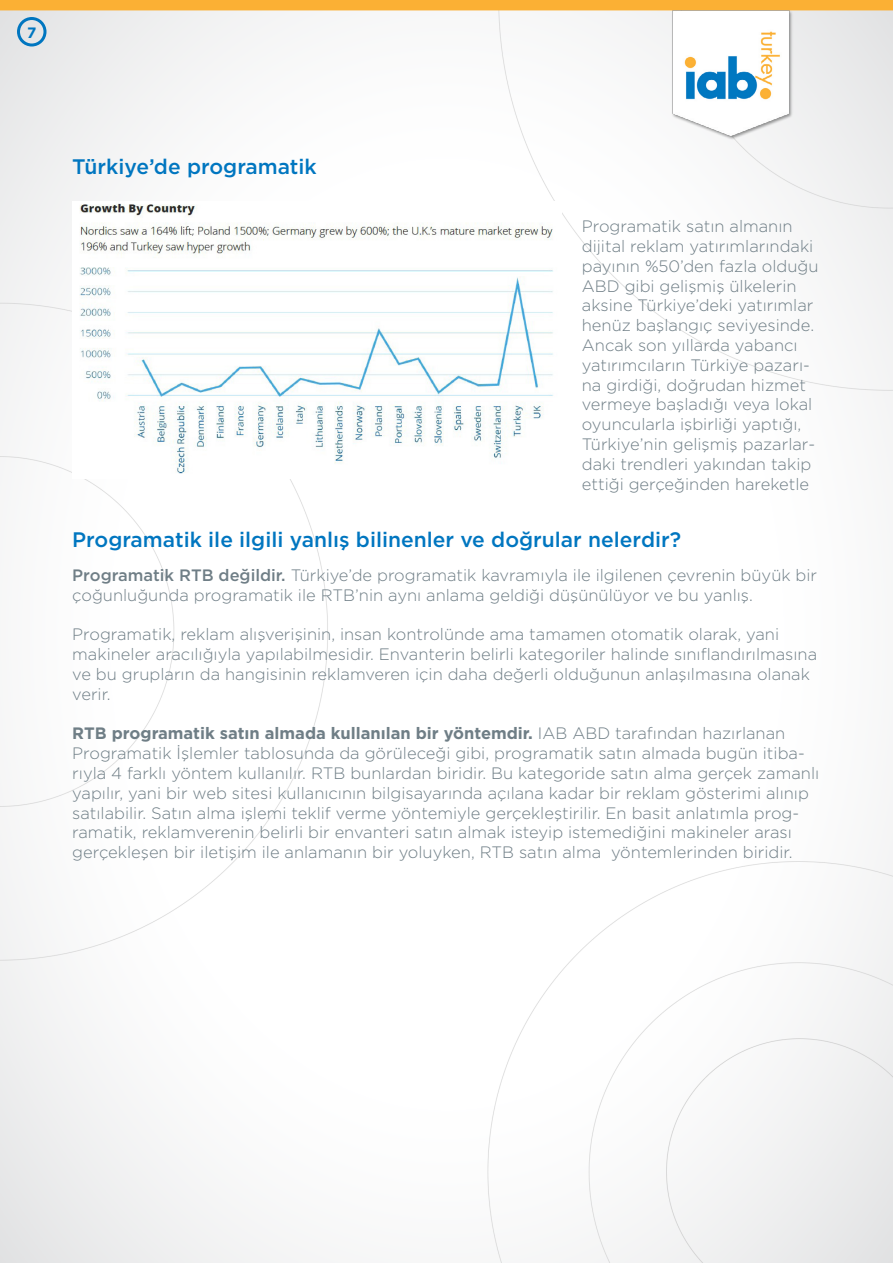
<style>
.page{position:relative;width:893px;height:1263px;background:#fff}
.page>*{position:absolute;margin:0;border:0;box-sizing:border-box;transform-origin:0 0}
.t1{font:500 21px "Gotham";color:#0076c0}
.t2{font:300 16.5px/19.8px "Gotham";color:#6f7e86}
.t3{font:700 15px "Gotham";color:#0076c0}
.s1{font-weight:500}
.s2{font-weight:700}
</style>
<div class="page">
<img style="left:0;top:0;width:893px;height:1263px">
<img style="left:672px;top:9px;width:121px;height:132px">
<img style="left:72px;top:202px;width:489px;height:276px">
<div style="left:17px;top:17px;width:30px;height:30px;border:3px solid #0076c0;border-radius:50%"></div>
<p class="t3" style="left:27px;top:22px;width:11px">7</p>
<p class="t1" style="left:72px;top:153px;width:246px">Türkiye’de programatik</p>
<p class="t2" style="left:582px;top:216px;width:238px">Programatik satın almanın dijital reklam yatırımlarındaki payının %50’den fazla olduğu<br>ABD gibi gelişmiş ülkelerin aksine Türkiye’deki yatırımlar henüz başlangıç seviyesinde.<br>Ancak son yıllarda yabancı yatırımcıların Türkiye pazarı&shy;na girdiği, doğrudan hizmet vermeye başladığı veya lokal oyuncularla işbirliği yaptığı,<br>Türkiye’nin gelişmiş pazarlar&shy;daki trendleri yakından takip ettiği gerçeğinden hareketle</p>
<p class="t1" style="left:72px;top:526px;width:610px">Programatik ile ilgili yanlış bilinenler ve doğrular nelerdir?</p>
<p class="t2" style="left:72px;top:565px;width:746px"><span class="s1">Programatik RTB değildir.</span> Türkiye’de programatik kavramıyla ile ilgilenen çevrenin büyük bir çoğunluğunda programatik ile RTB’nin aynı anlama geldiği düşünülüyor ve bu yanlış.</p>
<p class="t2" style="left:72px;top:624px;width:746px">Programatik, reklam alışverişinin, insan kontrolünde ama tamamen otomatik olarak, yani makineler aracılığıyla yapılabilmesidir. Envanterin belirli kategoriler halinde sınıflandırılmasına ve bu grupların da hangisinin reklamveren için daha değerli olduğunun anlaşılmasına olanak verir.</p>
<p class="t2" style="left:72px;top:723px;width:748px"><span class="s2">RTB programatik satın almada kullanılan bir yöntemdir.</span> IAB ABD tarafından hazırlanan Programatik İşlemler tablosunda da görüleceği gibi, programatik satın almada bugün itiba&shy;rıyla 4 farklı yöntem kullanılır. RTB bunlardan biridir. Bu kategoride satın alma gerçek zamanlı yapılır, yani bir web sitesi kullanıcının bilgisayarında açılana kadar bir reklam gösterimi alınıp satılabilir. Satın alma işlemi teklif verme yöntemiyle gerçekleştirilir. En basit anlatımla prog&shy;ramatik, reklamverenin belirli bir envanteri satın almak isteyip istemediğini makineler arası gerçekleşen bir iletişim ile anlamanın bir yoluyken, RTB satın alma yöntemlerinden biridir.</p>
</div>
